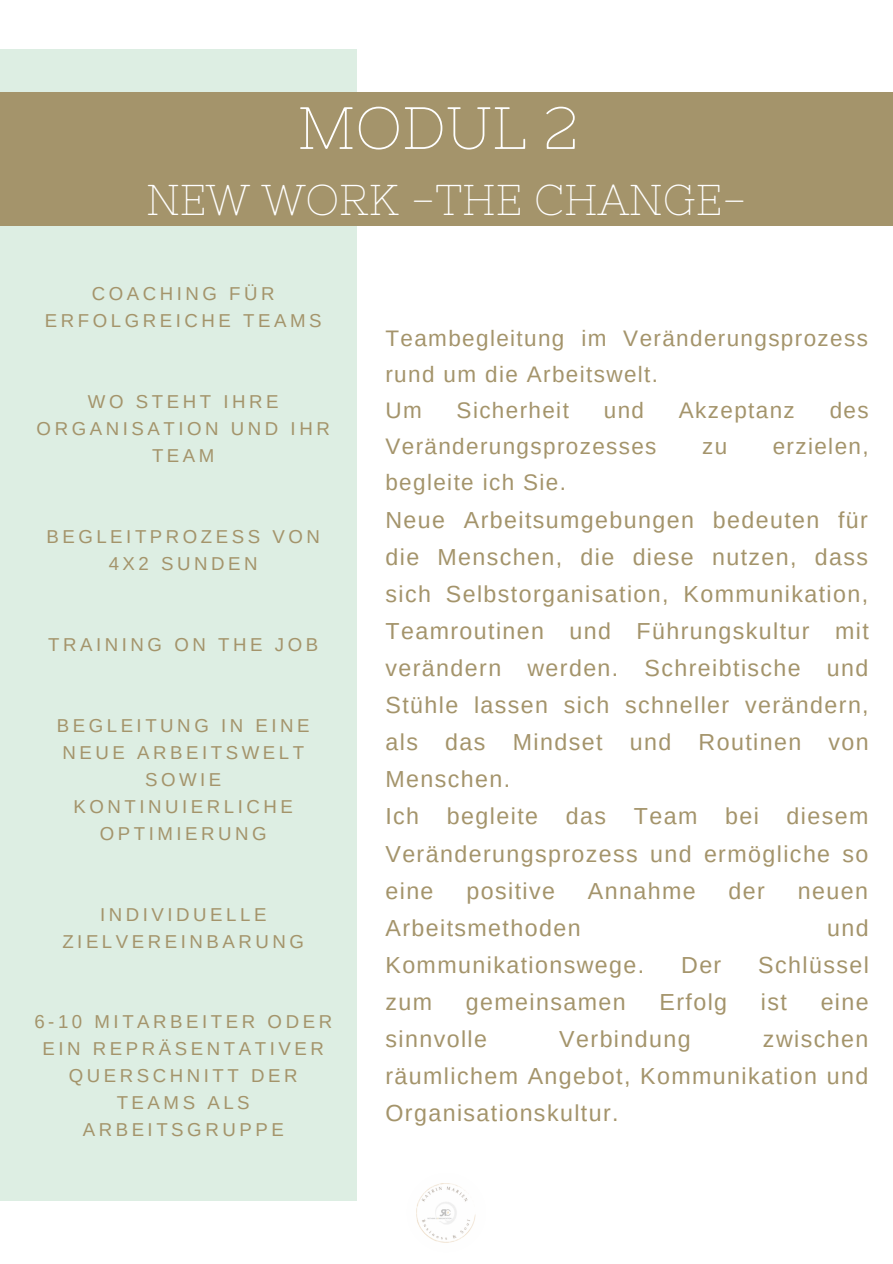
<style>
.page{position:relative;width:893px;height:1264px;background:#fff}
.page>*{position:absolute;margin:0;border:0;box-sizing:border-box;transform-origin:0 0}
.t1{font:59.55px "Nixie One";color:#fff}
.t2{font:43.05px "Nixie One";color:#fff}
.t3{font:23.25px/37px "Arimo";letter-spacing:.06em;color:#a4946b}
.t4{font:22.5px/36px "Arimo";letter-spacing:.06em;color:#a4946b}
.t5{font:18.6px/27px "Arimo";letter-spacing:.19em;color:#a4946b;text-align:center}
</style>
<div class="page">
<div style="left:0;top:49px;width:356px;height:1151px;background:#ddeee3"></div>
<div style="left:0;top:92px;width:892px;height:133px;background:#a4946b"></div>
<img style="left:407px;top:1173px;width:79px;height:78px;border-radius:50%">
<h1 class="t1" style="left:297px;top:94px;width:282px">MODUL 2</h1>
<h2 class="t2" style="left:146px;top:176px;width:602px">NEW WORK -THE CHANGE-</h2>
<p class="t5" style="left:45px;top:280px;width:278px">COACHING FÜR<br>ERFOLGREICHE TEAMS</p>
<p class="t5" style="left:37px;top:388px;width:295px">WO STEHT IHRE<br>ORGANISATION UND IHR<br>TEAM</p>
<p class="t5" style="left:46px;top:522px;width:275px">BEGLEITPROZESS VON<br>4X2 SUNDEN</p>
<p class="t5" style="left:48px;top:630px;width:271px">TRAINING ON THE JOB</p>
<p class="t5" style="left:57px;top:711px;width:254px">BEGLEITUNG IN EINE<br>NEUE ARBEITSWELT<br>SOWIE<br>KONTINUIERLICHE<br>OPTIMIERUNG</p>
<p class="t5" style="left:62px;top:900px;width:243px">INDIVIDUELLE<br>ZIELVEREINBARUNG</p>
<p class="t5" style="left:34px;top:1008px;width:299px">6-10 MITARBEITER ODER<br>EIN REPRÄSENTATIVER<br>QUERSCHNITT DER<br>TEAMS ALS<br>ARBEITSGRUPPE</p>
<p class="t4" style="left:385px;top:321px;width:484px">Teambegleitung im Veränderungsprozess rund um die Arbeitswelt.<br>Um</p>
<p class="t4" style="left:456px;top:392px;width:114px">Sicherheit</p>
<p class="t4" style="left:603px;top:392px;width:42px">und</p>
<p class="t4" style="left:678px;top:392px;width:117px">Akzeptanz</p>
<p class="t4" style="left:829px;top:392px;width:40px">des</p>
<p class="t4" style="left:385px;top:428px;width:272px">Veränderungsprozesses</p>
<p class="t4" style="left:702px;top:428px;width:27px">zu</p>
<p class="t4" style="left:772px;top:428px;width:97px">erzielen,</p>
<p class="t4" style="left:385px;top:464px;width:182px">begleite ich Sie.</p>
<p class="t3" style="left:385px;top:501px;width:485px">Neue Arbeitsumgebungen bedeuten für die Menschen, die diese nutzen, dass sich Selbstorganisation, Kommunikation,<br>Teamroutinen und Führungskultur mit verändern werden. Schreibtische und<br>Stühle lassen sich schneller verändern, als das Mindset und Routinen von<br>Menschen.<br>Ich begleite das Team bei diesem<br>Veränderungsprozess und ermögliche so eine</p>
<p class="t3" style="left:466px;top:872px;width:90px">positive</p>
<p class="t3" style="left:588px;top:872px;width:109px">Annahme</p>
<p class="t3" style="left:728px;top:872px;width:38px">der</p>
<p class="t3" style="left:797px;top:872px;width:72px">neuen</p>
<p class="t3" style="left:385px;top:909px;width:197px">Arbeitsmethoden</p>
<p class="t3" style="left:827px;top:909px;width:43px">und</p>
<p class="t3" style="left:385px;top:946px;width:260px">Kommunikationswege.</p>
<p class="t3" style="left:681px;top:946px;width:42px">Der</p>
<p class="t3" style="left:758px;top:946px;width:112px">Schlüssel</p>
<p class="t3" style="left:385px;top:983px;width:48px">zum</p>
<p class="t3" style="left:466px;top:983px;width:161px">gemeinsamen</p>
<p class="t3" style="left:659px;top:983px;width:69px">Erfolg</p>
<p class="t3" style="left:760px;top:983px;width:28px">ist</p>
<p class="t3" style="left:820px;top:983px;width:50px">eine</p>
<p class="t3" style="left:385px;top:1020px;width:103px">sinnvolle</p>
<p class="t3" style="left:559px;top:1020px;width:133px">Verbindung</p>
<p class="t3" style="left:385px;top:1020px;width:484px;text-align:justify;text-indent:377px">zwischen räumlichem Angebot, Kommunikation und Organisationskultur.</p>
</div>
